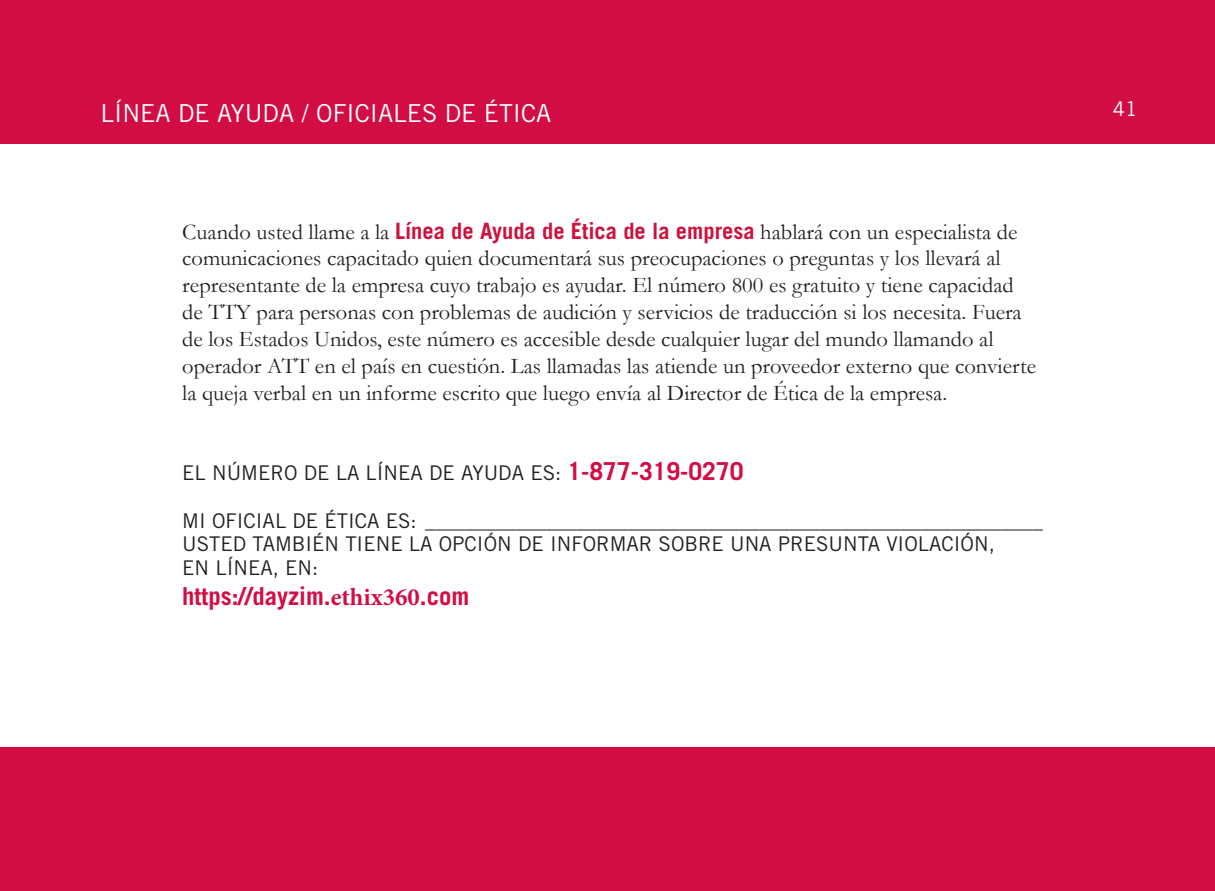
<style>
.page{position:relative;width:1215px;height:891px;background:#fff}
.page>*{position:absolute;margin:0;border:0;box-sizing:border-box;transform-origin:0 0}
.Title_page{font:24.75px "Trade Gothic LT Std";color:#fff}
.t1{font:700 24.75px "Trade Gothic LT Std";color:#d20d44}
.t2{font:22.5px/26.8px "Garamond";color:#231f20}
.t3{font:20.25px/23.8px "Trade Gothic LT Std";color:#231f20}
.Title_page-2{font:20.25px "Trade Gothic LT Std";color:#fff}
.s1{font-family:"Trade Gothic LT Std";font-weight:700;color:#cd123d}
.s2{font-weight:700;font-size:24.75px;color:#d20d44}
.s3{font-family:"Minion Pro"}
</style>
<div class="page">
<div style="left:0;top:0;width:1215px;height:143px;background:#d20d44"></div>
<div style="left:0;top:748px;width:1215px;height:143px;background:#d20d44"></div>
<p class="Title_page" style="left:100px;top:98px;width:452px">LÍNEA DE AYUDA / OFICIALES DE ÉTICA</p>
<p class="Title_page-2" style="left:1113px;top:96px;width:26px">41</p>
<p class="t2" style="left:182px;top:218px;width:855px">Cuando usted llame a la <span class="s1">Línea de Ayuda de Ética de la empresa</span> hablará con un especialista de comunicaciones capacitado quien documentará sus preocupaciones o preguntas y los llevará al representante de la empresa cuyo trabajo es ayudar. El número 800 es gratuito y tiene capacidad de TTY para personas con problemas de audición y servicios de traducción si los necesita. Fuera de los Estados Unidos, este número es accesible desde cualquier lugar del mundo llamando al operador ATT en el país en cuestión. Las llamadas las atiende un proveedor externo que convierte la queja verbal en un informe escrito que luego envía al Director de Ética de la empresa.</p>
<p class="t3" style="left:182px;top:461px;width:563px">EL NÚMERO DE LA LÍNEA DE AYUDA ES: <span class="s2">1-877-319-0270</span></p>
<p class="t3" style="left:182px;top:508px;width:862px">MI OFICIAL DE ÉTICA ES: _____________________________________________________________<br>USTED TAMBIÉN TIENE LA OPCIÓN DE INFORMAR SOBRE UNA PRESUNTA VIOLACIÓN,<br>EN LÍNEA, EN:</p>
<p class="t1" style="left:182px;top:581px;width:289px">https://dayzim.<span class="s3">ethix360</span>.com</p>
</div>
